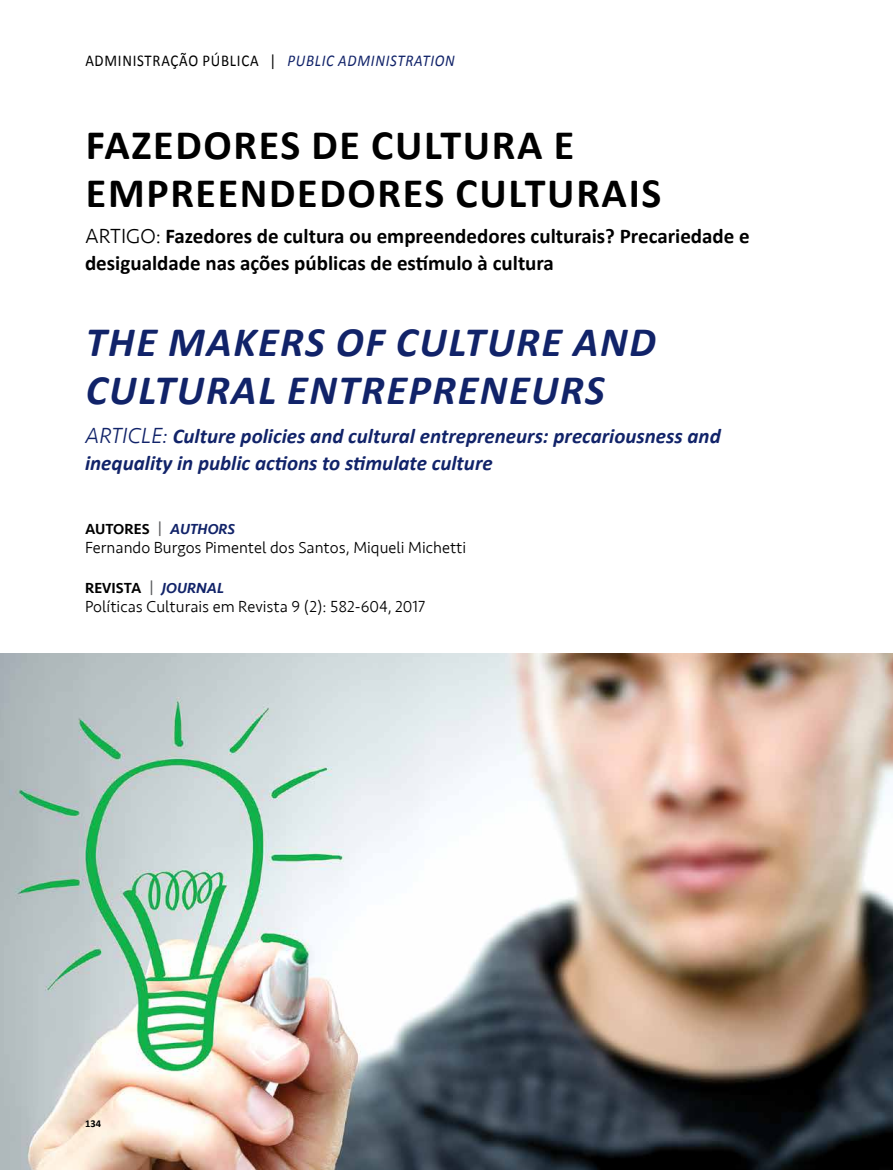
<style>
.page{position:relative;width:893px;height:1170px;background:#fff}
.page>*{position:absolute;margin:0;border:0;box-sizing:border-box;transform-origin:0 0}
.t1{font:700 42px/48px "Calibri";letter-spacing:.04em;color:#000}
.t2{font:italic 700 42px/48px "Calibri";letter-spacing:.04em;color:#112369}
.t3{font:700 21px/27px "Calibri";color:#000}
.t4{font:italic 700 21px/27px "Calibri";color:#112369}
.t5{font:300 16.5px "Seravek";color:#000}
.t6{font:16.5px "Calibri";letter-spacing:.05em;color:#000;scale:.9 1}
.t7{font:500 15px "Seravek";color:#000}
.t8{font:700 10.5px "Calibri";color:#000}
.s1{font-style:italic;color:#112369}
.s2{font-family:"Seravek";font-weight:300}
.s3{font-family:"Seravek";font-weight:300;font-size:22.5px}
.s4{font-family:"Calibri";font-weight:400;font-size:16.5px;color:#58595b}
</style>
<div class="page">
<img style="left:0;top:653px;width:893px;height:516px">
<p class="t6" style="left:85px;top:50px;width:412px">ADMINISTRAÇÃO PÚBLICA | <span class="s1">PUBLIC ADMINISTRATION</span></p>
<h1 class="t1" style="left:86px;top:121px;width:577px">FAZEDORES DE CULTURA E<br>EMPREENDEDORES CULTURAIS</h1>
<p class="t3" style="left:85px;top:222px;width:666px"><span class="s2">ARTIGO:</span> Fazedores de cultura ou empreendedores culturais? Precariedade e desigualdade nas ações públicas de estímulo à cultura</p>
<h1 class="t2" style="left:86px;top:318px;width:571px">THE MAKERS OF CULTURE AND<br>CULTURAL ENTREPRENEURS</h1>
<p class="t4" style="left:85px;top:422px;width:637px"><span class="s3">ARTICLE:</span> Culture policies and cultural entrepreneurs: precariousness and inequality in public actions to stimulate culture</p>
<p class="t7" style="left:85px;top:520px;width:151px">AUTORES <span class="s4">|</span> <span class="s1">AUTHORS</span></p>
<p class="t5" style="left:85px;top:538px;width:383px">Fernando Burgos Pimentel dos Santos, Miqueli Michetti</p>
<p class="t7" style="left:85px;top:578px;width:141px">REVISTA <span class="s4">|</span> <span class="s1">JOURNAL</span></p>
<p class="t5" style="left:85px;top:596px;width:342px">Políticas Culturais em Revista 9 (2): 582-604, 2017</p>
<p class="t8" style="left:85px;top:1116px;width:17px">134</p>
</div>
